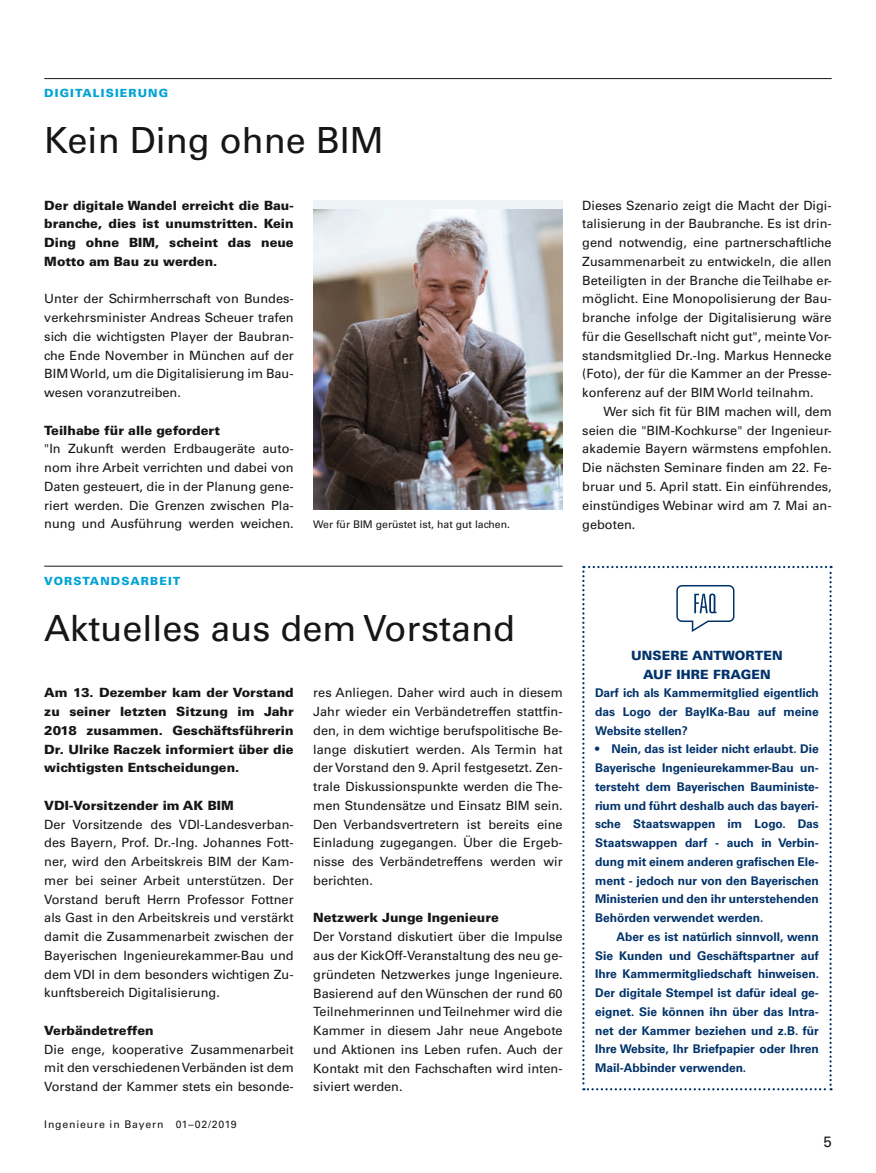
<style>
.page{position:relative;width:876px;height:1173px;background:#fff}
.page>*{position:absolute;margin:0;border:0;box-sizing:border-box;transform-origin:0 0}
.t1{font:36px "Univers LT Std";color:#151616}
.t2{font:15px "Univers LT Std";color:#151616}
.t3{font:12.75px/18.8px "Univers LT Std";color:#151616;text-align:justify}
.t4{font:900 12.75px/18.8px "Univers LT Std";color:#151616;text-align:justify}
.t5{font:900 12.75px/18.8px "Univers LT Std";letter-spacing:.01em;color:#00326a;text-align:center}
.t6{font:700 12px/18.8px "Univers LT Std";color:#00326a;text-align:justify}
.t7{font:900 11.25px "Univers LT Std";letter-spacing:.1em;color:#00a3d4}
.t8{font:10.5px "Univers LT Std";color:#151616}
.t9{font:10.5px "Univers LT Std";letter-spacing:.08em;color:#151616}
</style>
<div class="page">
<hr style="left:44px;top:78px;width:787px;height:1px;background:#151616">
<hr style="left:44px;top:566px;width:518px;height:1px;background:#151616">
<svg style="left:582px;top:566px;width:249px;height:524px"></svg>
<div style="left:313px;top:200px;width:249px;height:310px;background:#eef3f6"></div>
<img style="left:313px;top:210px;width:249px;height:300px">
<p class="t7" style="left:44px;top:86px;width:125px">DIGITALISIERUNG</p>
<h1 class="t1" style="left:44px;top:119px;width:341px">Kein Ding ohne BIM</h1>
<p class="t4" style="left:44px;top:195px;width:251px">Der digitale Wandel erreicht die Bau&shy;branche, dies ist unumstritten. Kein Ding ohne BIM, scheint das neue Motto am Bau zu werden.</p>
<p class="t3" style="left:44px;top:289px;width:251px">Unter der Schirmherrschaft von Bundes&shy;verkehrsminister Andreas Scheuer trafen sich die wichtigsten Player der Baubran&shy;che Ende November in München auf der BIM World, um die Digitalisierung im Bau&shy;wesen voranzutreiben.</p>
<p class="t4" style="left:44px;top:420px;width:177px">Teilhabe für alle gefordert</p>
<p class="t3" style="left:44px;top:439px;width:251px">"In Zukunft werden Erdbaugeräte auto&shy;nom ihre Arbeit verrichten und dabei von Daten gesteuert, die in der Planung gene&shy;riert werden. Die Grenzen zwischen Pla&shy;nung und Ausführung werden weichen.</p>
<p class="t7" style="left:44px;top:573px;width:138px">VORSTANDSARBEIT</p>
<p class="t8" style="left:313px;top:518px;width:198px">Wer für BIM gerüstet ist, hat gut lachen.</p>
<h1 class="t1" style="left:44px;top:607px;width:472px">Aktuelles aus dem Vorstand</h1>
<p class="t4" style="left:44px;top:683px;width:251px">Am 13. Dezember kam der Vorstand zu seiner letzten Sitzung im Jahr 2018 zusammen. Geschäftsführerin Dr. Ulrike Raczek informiert über die wichtigsten Entscheidungen.</p>
<p class="t4" style="left:44px;top:796px;width:191px">VDI-Vorsitzender im AK BIM</p>
<p class="t3" style="left:44px;top:815px;width:251px">Der Vorsitzende des VDI-Landesverban&shy;des Bayern, Prof. Dr.-Ing. Johannes Fott&shy;ner, wird den Arbeitskreis BIM der Kam&shy;mer bei seiner Arbeit unterstützen. Der Vorstand beruft Herrn Professor Fottner als Gast in den Arbeitskreis und verstärkt damit die Zusammenarbeit zwischen der Bayerischen Ingenieurekammer-Bau und dem VDI in dem besonders wichtigen Zu&shy;kunftsbereich Digitalisierung.</p>
<p class="t4" style="left:44px;top:1021px;width:111px">Verbändetreffen</p>
<p class="t3" style="left:44px;top:1040px;width:251px">Die enge, kooperative Zusammenarbeit mit den verschiedenen Verbänden ist dem Vorstand der Kammer stets ein besonde-</p>
<p class="t9" style="left:44px;top:1118px;width:194px">Ingenieure in Bayern 01–02/2019</p>
<p class="t3" style="left:313px;top:683px;width:251px">res Anliegen. Daher wird auch in diesem Jahr wieder ein Verbändetreffen stattfin&shy;den, in dem wichtige berufspolitische Be&shy;lange diskutiert werden. Als Termin hat der Vorstand den 9. April festgesetzt. Zen&shy;trale Diskussionspunkte werden die The&shy;men Stundensätze und Einsatz BIM sein.<br>Den Verbandsvertretern ist bereits eine Einladung zugegangen. Über die Ergeb&shy;nisse des Verbändetreffens werden wir berichten.</p>
<p class="t4" style="left:313px;top:908px;width:187px">Netzwerk Junge Ingenieure</p>
<p class="t3" style="left:313px;top:927px;width:251px">Der Vorstand diskutiert über die Impulse aus der KickOff-Veranstaltung des neu ge&shy;gründeten Netzwerkes junge Ingenieure.<br>Basierend auf den Wünschen der rund 60<br>Teilnehmerinnen und Teilnehmer wird die Kammer in diesem Jahr neue Angebote und Aktionen ins Leben rufen. Auch der Kontakt mit den Fachschaften wird inten&shy;siviert werden.</p>
<p class="t3" style="left:582px;top:196px;width:251px">Dieses Szenario zeigt die Macht der Digi&shy;talisierung in der Baubranche. Es ist drin&shy;gend notwendig, eine partnerschaftliche Zusammenarbeit zu entwickeln, die allen Beteiligten in der Branche die Teilhabe er&shy;möglicht. Eine Monopolisierung der Bau&shy;branche infolge der Digitalisierung wäre für die Gesellschaft nicht gut", meinte Vor&shy;standsmitglied Dr.-Ing. Markus Hennecke (Foto), der für die Kammer an der Presse&shy;konferenz auf der BIM World teilnahm.</p>
<p class="t3" style="left:582px;top:402px;width:251px;text-indent:21px">Wer sich fit für BIM machen will, dem seien die "BIM-Kochkurse" der Ingenieur&shy;akademie Bayern wärmstens empfohlen.<br>Die nächsten Seminare finden am 22. Fe&shy;bruar und 5. April statt. Ein einführendes, einstündiges Webinar wird am 7. Mai an&shy;geboten.</p>
<p class="t5" style="left:631px;top:646px;width:153px">UNSERE ANTWORTEN<br>AUF IHRE FRAGEN</p>
<p class="t6" style="left:595px;top:684px;width:225px">Darf ich als Kammermitglied eigentlich das Logo der BayIKa-Bau auf meine Website stellen?</p>
<p class="t6" style="left:595px;top:740px;width:225px">• Nein, das ist leider nicht erlaubt. Die Bayerische Ingenieurekammer-Bau un&shy;tersteht dem Bayerischen Bauministe&shy;rium und führt deshalb auch das bayeri&shy;sche Staatswappen im Logo. Das Staatswappen darf - auch in Verbin&shy;dung mit einem anderen grafischen Ele&shy;ment - jedoch nur von den Bayerischen Ministerien und den ihr unterstehenden Behörden verwendet werden.</p>
<p class="t6" style="left:595px;top:927px;width:225px;text-indent:21px">Aber es ist natürlich sinnvoll, wenn Sie Kunden und Geschäftspartner auf Ihre Kammermitgliedschaft hinweisen.<br>Der digitale Stempel ist dafür ideal ge&shy;eignet. Sie können ihn über das Intra&shy;net der Kammer beziehen und z.B. für Ihre Website, Ihr Briefpapier oder Ihren Mail-Abbinder verwenden.</p>
<p class="t2" style="left:823px;top:1133px;width:10px">5</p>
</div>
